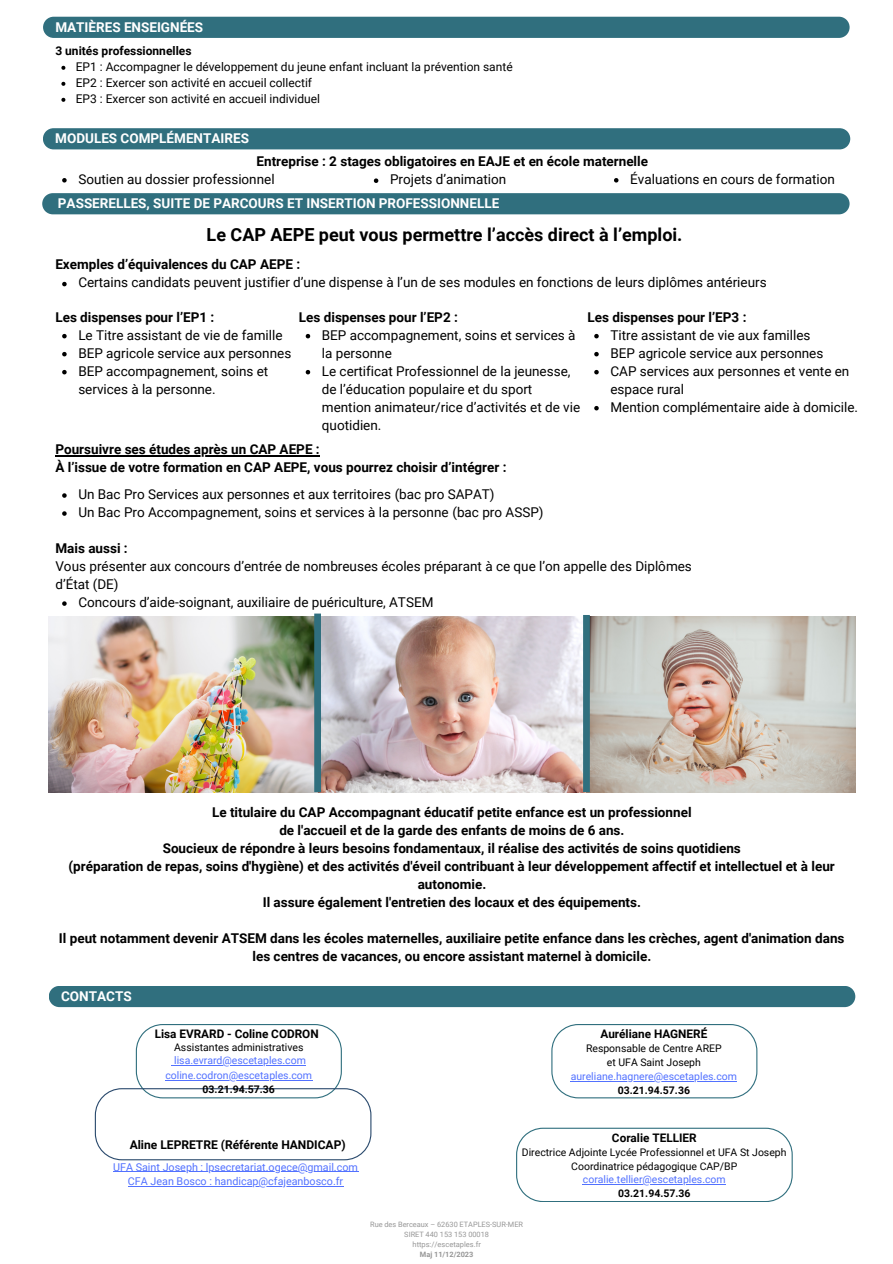
<style>
.page{position:relative;width:893px;height:1264px;background:#fff}
.page>*{position:absolute;margin:0;border:0;box-sizing:border-box;transform-origin:0 0}
.t1{font:700 18px "Roboto";color:#000}
.t2{font:13.5px/18px "Roboto";color:#000}
.t3{font:700 13.5px/18px "Roboto";color:#000;text-align:center}
.t4{font:700 13.5px "Roboto";color:#fff}
.t5{font:12px "Roboto";color:#000}
.t6{font:700 12px "Roboto";color:#000}
.t7{font:700 11.85px "Roboto";color:#000}
.t8{font:10.8px "Roboto";color:#5271ff}
.t9{font:10.5px "Roboto";color:#000}
.t10{font:10.5px "Roboto";color:#5271ff}
.t11{font:700 10.5px "Roboto";color:#000}
.t12{font:7.5px "Roboto";color:#969696}
.t13{font:7.35px "Roboto";color:#969696}
.t14{font:700 7.35px "Roboto";color:#969696}
.s1{font-weight:700}
</style>
<div class="page">
<div style="left:43px;top:17px;width:806px;height:21px;background:#306f7e"></div>
<div style="left:43px;top:128px;width:807px;height:21px;background:#306f7e"></div>
<div style="left:42px;top:193px;width:807px;height:21px;background:#306f7e"></div>
<img style="left:49px;top:616px;width:265px;height:176px">
<img style="left:321px;top:616px;width:262px;height:176px">
<svg style="left:589px;top:616px;width:266px;height:176px;background:#c8bfb6"></svg>
<div style="left:314px;top:613px;width:7px;height:179px;background:#306f7e"></div>
<div style="left:583px;top:615px;width:6px;height:177px;background:#306f7e"></div>
<div style="left:49px;top:986px;width:806px;height:21px;background:#306f7e"></div>
<svg style="left:551px;top:1024px;width:206px;height:74px"></svg>
<svg style="left:62px;top:178px;width:5px;height:4px"></svg>
<hr style="left:570px;top:1080px;width:167px;height:1px;background:#5271ff">
<hr style="left:113px;top:1171px;width:245px;height:1px;background:#5271ff">
<hr style="left:128px;top:1185px;width:215px;height:1px;background:#5271ff">
<svg style="left:95px;top:1024px;width:276px;height:136px"></svg>
<hr style="left:174px;top:1065px;width:132px;height:1px;background:#5271ff">
<hr style="left:165px;top:1079px;width:147px;height:1px;background:#5271ff">
<svg style="left:61px;top:66px;width:4px;height:4px"></svg>
<svg style="left:61px;top:82px;width:4px;height:4px"></svg>
<svg style="left:61px;top:98px;width:4px;height:4px"></svg>
<svg style="left:62px;top:282px;width:5px;height:4px"></svg>
<svg style="left:62px;top:334px;width:5px;height:4px"></svg>
<svg style="left:62px;top:352px;width:5px;height:4px"></svg>
<svg style="left:62px;top:370px;width:5px;height:4px"></svg>
<svg style="left:516px;top:1127px;width:276px;height:74px"></svg>
<hr style="left:583px;top:1184px;width:142px;height:1px;background:#5271ff">
<svg style="left:306px;top:334px;width:4px;height:4px"></svg>
<svg style="left:306px;top:370px;width:4px;height:4px"></svg>
<svg style="left:594px;top:334px;width:4px;height:4px"></svg>
<svg style="left:594px;top:352px;width:4px;height:4px"></svg>
<svg style="left:594px;top:370px;width:4px;height:4px"></svg>
<svg style="left:594px;top:406px;width:4px;height:4px"></svg>
<hr style="left:55px;top:455px;width:265px;height:1px;background:#000">
<svg style="left:62px;top:493px;width:5px;height:5px"></svg>
<svg style="left:62px;top:511px;width:5px;height:5px"></svg>
<svg style="left:62px;top:601px;width:5px;height:5px"></svg>
<svg style="left:374px;top:178px;width:4px;height:5px"></svg>
<svg style="left:614px;top:178px;width:4px;height:4px"></svg>
<h2 class="t4" style="left:55px;top:19px;width:149px">MATIÈRES ENSEIGNÉES</h2>
<p class="t6" style="left:55px;top:44px;width:138px">3 unités professionnelles</p>
<p class="t5" style="left:76px;top:60px;width:438px">EP1 : Accompagner le développement du jeune enfant incluant la prévention santé</p>
<p class="t5" style="left:76px;top:76px;width:238px">EP2 : Exercer son activité en accueil collectif</p>
<p class="t5" style="left:76px;top:92px;width:246px">EP3 : Exercer son activité en accueil individuel</p>
<p class="t4" style="left:55px;top:131px;width:195px">MODULES COMPLÉMENTAIRES</p>
<p class="t3" style="left:256px;top:152px;width:393px">Entreprise : 2 stages obligatoires en EAJE et en école maternelle</p>
<p class="t2" style="left:78px;top:170px;width:198px">Soutien au dossier professionnel</p>
<p class="t4" style="left:58px;top:196px;width:443px">PASSERELLES, SUITE DE PARCOURS ET INSERTION PROFESSIONNELLE</p>
<p class="t2" style="left:390px;top:170px;width:118px">Projets d’animation</p>
<p class="t2" style="left:630px;top:170px;width:206px">Évaluations en cours de formation</p>
<h3 class="t1" style="left:207px;top:225px;width:477px">Le CAP AEPE peut vous permettre l’accès direct à l’emploi.</h3>
<p class="t3" style="left:55px;top:256px;width:246px">Exemples d’équivalences du CAP AEPE :</p>
<p class="t2" style="left:78px;top:274px;width:689px">Certains candidats peuvent justifier d’une dispense à l’un de ses modules en fonctions de leurs diplômes antérieurs</p>
<h4 class="t3" style="left:55px;top:308px;width:160px">Les dispenses pour l’EP1 :</h4>
<p class="t2" style="left:78px;top:326px;width:206px">Le Titre assistant de vie de famille</p>
<h3 class="t2" style="left:78px;top:344px;width:214px">BEP agricole service aux personnes</h3>
<h3 class="t2" style="left:78px;top:362px;width:191px">BEP accompagnement, soins et services à la personne.</h3>
<h5 class="t3" style="left:299px;top:308px;width:160px">Les dispenses pour l’EP2 :</h5>
<p class="t2" style="left:322px;top:326px;width:255px">BEP accompagnement, soins et services à la personne</p>
<p class="t2" style="left:322px;top:362px;width:260px">Le certificat Professionnel de la jeunesse, de l’éducation populaire et du sport mention animateur/rice d’activités et de vie quotidien.</p>
<p class="t3" style="left:587px;top:308px;width:160px">Les dispenses pour l’EP3 :</p>
<p class="t2" style="left:610px;top:326px;width:201px">Titre assistant de vie aux familles</p>
<h5 class="t2" style="left:610px;top:344px;width:214px">BEP agricole service aux personnes</h5>
<p class="t2" style="left:610px;top:362px;width:240px">CAP services aux personnes et vente en espace rural</p>
<p class="t2" style="left:610px;top:398px;width:249px">Mention complémentaire aide à domicile.</p>
<p class="t3" style="left:55px;top:440px;width:452px;text-align:left">Poursuivre ses études après un CAP AEPE :<br>À l’issue de votre formation en CAP AEPE, vous pourrez choisir d’intégrer :</p>
<p class="t2" style="left:78px;top:485px;width:418px">Un Bac Pro Services aux personnes et aux territoires (bac pro SAPAT)</p>
<p class="t2" style="left:78px;top:503px;width:466px">Un Bac Pro Accompagnement, soins et services à la personne (bac pro ASSP)</p>
<p class="t2" style="left:55px;top:539px;width:638px"><span class="s1">Mais aussi :<br></span>Vous présenter aux concours d’entrée de nombreuses écoles préparant à ce que l’on appelle des Diplômes d’État (DE)</p>
<p class="t2" style="left:78px;top:593px;width:356px">Concours d’aide-soignant, auxiliaire de puériculture, ATSEM</p>
<h2 class="t3" style="left:68px;top:803px;width:767px">Le titulaire du CAP Accompagnant éducatif petite enfance est un professionnel<br>de l'accueil et de la garde des enfants de moins de 6 ans.<br>Soucieux de répondre à leurs besoins fondamentaux, il réalise des activités de soins quotidiens<br>(préparation de repas, soins d'hygiène) et des activités d'éveil contribuant à leur développement affectif et intellectuel et à leur autonomie.<br>Il assure également l'entretien des locaux et des équipements.</h2>
<h3 class="t3" style="left:59px;top:929px;width:787px">Il peut notamment devenir ATSEM dans les écoles maternelles, auxiliaire petite enfance dans les crèches, agent d'animation dans les centres de vacances, ou encore assistant maternel à domicile.</h3>
<p class="t4" style="left:61px;top:988px;width:72px">CONTACTS</p>
<p class="t7" style="left:600px;top:1027px;width:108px">Auréliane HAGNERÉ</p>
<p class="t9" style="left:586px;top:1042px;width:137px">Responsable de Centre AREP</p>
<h2 class="t9" style="left:607px;top:1056px;width:95px">et UFA Saint Joseph</h2>
<h1 class="t10" style="left:570px;top:1070px;width:168px">aureliane.hagnere@escetaples.com</h1>
<h3 class="t11" style="left:617px;top:1083px;width:74px">03.21.94.57.36</h3>
<p class="t7" style="left:155px;top:1027px;width:165px">Lisa EVRARD - Coline CODRON</p>
<p class="t9" style="left:174px;top:1041px;width:131px">Assistantes administratives</p>
<p class="t10" style="left:174px;top:1054px;width:133px">lisa.evrard@escetaples.com</p>
<p class="t10" style="left:165px;top:1069px;width:148px">coline.codron@escetaples.com</p>
<h3 class="t11" style="left:202px;top:1083px;width:74px">03.21.94.57.36</h3>
<h3 class="t6" style="left:130px;top:1137px;width:217px">Aline LEPRETRE (Référente HANDICAP)</h3>
<p class="t8" style="left:113px;top:1160px;width:246px">UFA Saint Joseph : lpsecretariat.ogece@gmail.com</p>
<p class="t8" style="left:128px;top:1174px;width:217px">CFA Jean Bosco : handicap@cfajeanbosco.fr</p>
<p class="t7" style="left:612px;top:1131px;width:86px">Coralie TELLIER</p>
<h5 class="t9" style="left:522px;top:1145px;width:266px">Directrice Adjointe Lycée Professionnel et UFA St Joseph</h5>
<h5 class="t9" style="left:571px;top:1159px;width:167px">Coordinatrice pédagogique CAP/BP</h5>
<p class="t10" style="left:583px;top:1173px;width:144px">coralie.tellier@escetaples.com</p>
<p class="t11" style="left:618px;top:1187px;width:74px">03.21.94.57.36</p>
<h2 class="t13" style="left:370px;top:1219px;width:154px">Rue des Berceaux – 62630 ETAPLES-SUR-MER</h2>
<p class="t13" style="left:404px;top:1229px;width:86px">SIRET 440 153 153 00018</p>
<p class="t12" style="left:412px;top:1239px;width:70px">https://escetaples.fr</p>
<p class="t14" style="left:420px;top:1250px;width:55px">Maj 11/12/2023</p>
</div>
